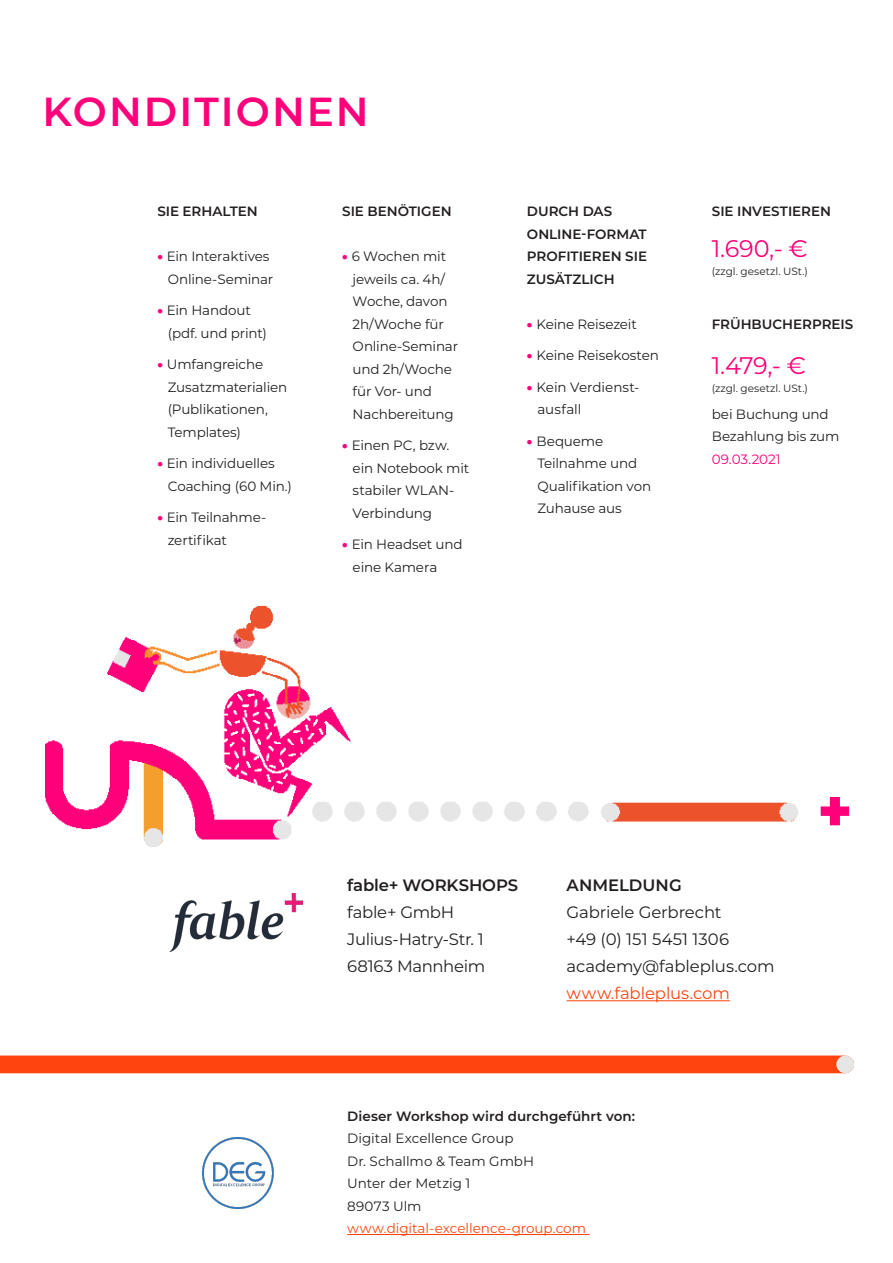
<style>
.page{position:relative;width:893px;height:1263px;background:#fff}
.page>*{position:absolute;margin:0;border:0;box-sizing:border-box;transform-origin:0 0}
.t1{font:600 40.5px "Montserrat";letter-spacing:.05em;color:#ff007a}
.t2{font:24px "Montserrat";letter-spacing:-.02em;color:#ff007a}
.t3{font:16.5px "Montserrat";letter-spacing:-.01em;color:#231f20}
.t4{font:600 16.5px "Montserrat";letter-spacing:-.005em;color:#231f20}
.t5{font:16.5px "Montserrat";letter-spacing:-.005em;color:#ff440e}
.t6{font:13.5px/22.5px "Montserrat";letter-spacing:-.01em;color:#231f20}
.t7{font:600 13.5px/22.5px "Montserrat";color:#231f20}
.t8{font:13.5px "Montserrat";color:#ff440e}
.t9{font:13.5px "Montserrat";letter-spacing:.015em;color:#231f20}
.t10{font:10.5px "Montserrat";color:#231f20}
.s1{font-weight:900;color:#ff007a}
.s2{color:#ff007a}
</style>
<div class="page">
<hr style="left:347px;top:1234px;width:243px;height:1px;background:#ff440e">
<img style="left:169px;top:893px;width:134px;height:59px">
<img style="left:202px;top:1137px;width:71px;height:71px">
<hr style="left:567px;top:1000px;width:163px;height:1px;background:#ff440e">
<svg style="left:0;top:1055px;width:854px;height:19px;background:#fe501e"></svg>
<div style="left:836px;top:1055px;width:18px;height:18px;background:#e6e6e6;border-radius:50%"></div>
<img style="left:46px;top:606px;width:803px;height:241px">
<p class="t1" style="left:43px;top:83px;width:328px">KONDITIONEN</p>
<p class="t7" style="left:157px;top:199px;width:102px">SIE ERHALTEN</p>
<p class="t6" style="left:157px;top:244px;width:114px"><span class="s1">•</span> Ein Interaktives</p>
<p class="t6" style="left:168px;top:267px;width:107px">Online-Seminar</p>
<p class="t6" style="left:157px;top:298px;width:95px"><span class="s1">•</span> Ein Handout</p>
<p class="t6" style="left:168px;top:321px;width:101px">(pdf. und print)</p>
<p class="t6" style="left:157px;top:352px;width:107px"><span class="s1">•</span> Umfangreiche</p>
<p class="t6" style="left:168px;top:375px;width:121px">Zusatzmaterialien</p>
<p class="t6" style="left:168px;top:397px;width:102px">(Publikationen,</p>
<p class="t6" style="left:168px;top:420px;width:75px">Templates)</p>
<p class="t6" style="left:157px;top:451px;width:119px"><span class="s1">•</span> Ein individuelles</p>
<p class="t6" style="left:168px;top:474px;width:126px">Coaching (60 Min.)</p>
<p class="t6" style="left:168px;top:505px;width:100px;text-indent:-11px"><span class="s1">•</span> Ein Teilnahme&shy;zertifikat</p>
<p class="t7" style="left:342px;top:199px;width:111px">SIE BENÖTIGEN</p>
<p class="t6" style="left:342px;top:244px;width:106px;text-align:right"><span class="s1">•</span> 6 Wochen mit jeweils ca. 4h/</p>
<p class="t6" style="left:353px;top:289px;width:96px">Woche, davon</p>
<p class="t6" style="left:353px;top:312px;width:93px">2h/Woche für</p>
<p class="t6" style="left:353px;top:334px;width:107px">Online-Seminar</p>
<p class="t6" style="left:353px;top:357px;width:101px">und 2h/Woche</p>
<p class="t6" style="left:353px;top:379px;width:81px">für Vor- und</p>
<p class="t6" style="left:353px;top:402px;width:103px">Nachbereitung</p>
<p class="t6" style="left:342px;top:433px;width:109px"><span class="s1">•</span> Einen PC, bzw.</p>
<p class="t6" style="left:353px;top:456px;width:118px">ein Notebook mit stabiler WLAN-</p>
<p class="t6" style="left:353px;top:501px;width:81px">Verbindung</p>
<p class="t6" style="left:342px;top:532px;width:122px"><span class="s1">•</span> Ein Headset und</p>
<p class="t6" style="left:353px;top:555px;width:86px">eine Kamera</p>
<p class="t7" style="left:527px;top:199px;width:122px">DURCH DAS<br>ONLINE-FORMAT<br>PROFITIEREN SIE<br>ZUSÄTZLICH</p>
<p class="t6" style="left:527px;top:312px;width:111px"><span class="s1">•</span> Keine Reisezeit</p>
<p class="t6" style="left:527px;top:343px;width:133px"><span class="s1">•</span> Keine Reisekosten</p>
<p class="t6" style="left:537px;top:375px;width:103px;text-indent:-11px"><span class="s1">•</span> Kein Verdienst&shy;ausfall</p>
<p class="t6" style="left:527px;top:429px;width:78px"><span class="s1">•</span> Bequeme</p>
<p class="t6" style="left:537px;top:451px;width:101px">Teilnahme und</p>
<p class="t6" style="left:537px;top:474px;width:115px">Qualifikation von</p>
<p class="t6" style="left:537px;top:496px;width:86px">Zuhause aus</p>
<p class="t7" style="left:712px;top:199px;width:121px">SIE INVESTIEREN</p>
<p class="t2" style="left:712px;top:231px;width:98px">1.690,- €</p>
<p class="t10" style="left:712px;top:264px;width:98px">(zzgl. gesetzl. USt.)</p>
<p class="t7" style="left:712px;top:312px;width:143px">FRÜHBUCHERPREIS</p>
<p class="t2" style="left:712px;top:348px;width:96px">1.479,- €</p>
<p class="t10" style="left:712px;top:381px;width:98px">(zzgl. gesetzl. USt.)</p>
<p class="t6" style="left:712px;top:402px;width:129px">bei Buchung und<br>Bezahlung bis zum<br><span class="s2">09.03.2021</span></p>
<p class="t4" style="left:347px;top:873px;width:172px">fable+ WORKSHOPS</p>
<p class="t3" style="left:347px;top:901px;width:109px">fable+ GmbH</p>
<p class="t3" style="left:347px;top:928px;width:138px">Julius-Hatry-Str. 1</p>
<p class="t3" style="left:347px;top:955px;width:140px">68163 Mannheim</p>
<p class="t4" style="left:567px;top:873px;width:117px">ANMELDUNG</p>
<p class="t3" style="left:567px;top:901px;width:156px">Gabriele Gerbrecht</p>
<p class="t3" style="left:567px;top:928px;width:164px">+49 (0) 151 5451 1306</p>
<p class="t3" style="left:567px;top:955px;width:209px">academy@fableplus.com</p>
<p class="t5" style="left:567px;top:982px;width:165px">www.fableplus.com</p>
<p class="t7" style="left:347px;top:1104px;width:289px">Dieser Workshop wird durchgeführt von:</p>
<p class="t6" style="left:347px;top:1126px;width:168px">Digital Excellence Group</p>
<p class="t6" style="left:347px;top:1149px;width:188px">Dr. Schallmo &amp; Team GmbH</p>
<p class="t6" style="left:347px;top:1171px;width:125px">Unter der Metzig 1</p>
<p class="t9" style="left:347px;top:1196px;width:76px">89073 Ulm</p>
<p class="t8" style="left:347px;top:1219px;width:240px">www.digital-excellence-group.com</p>
</div>
